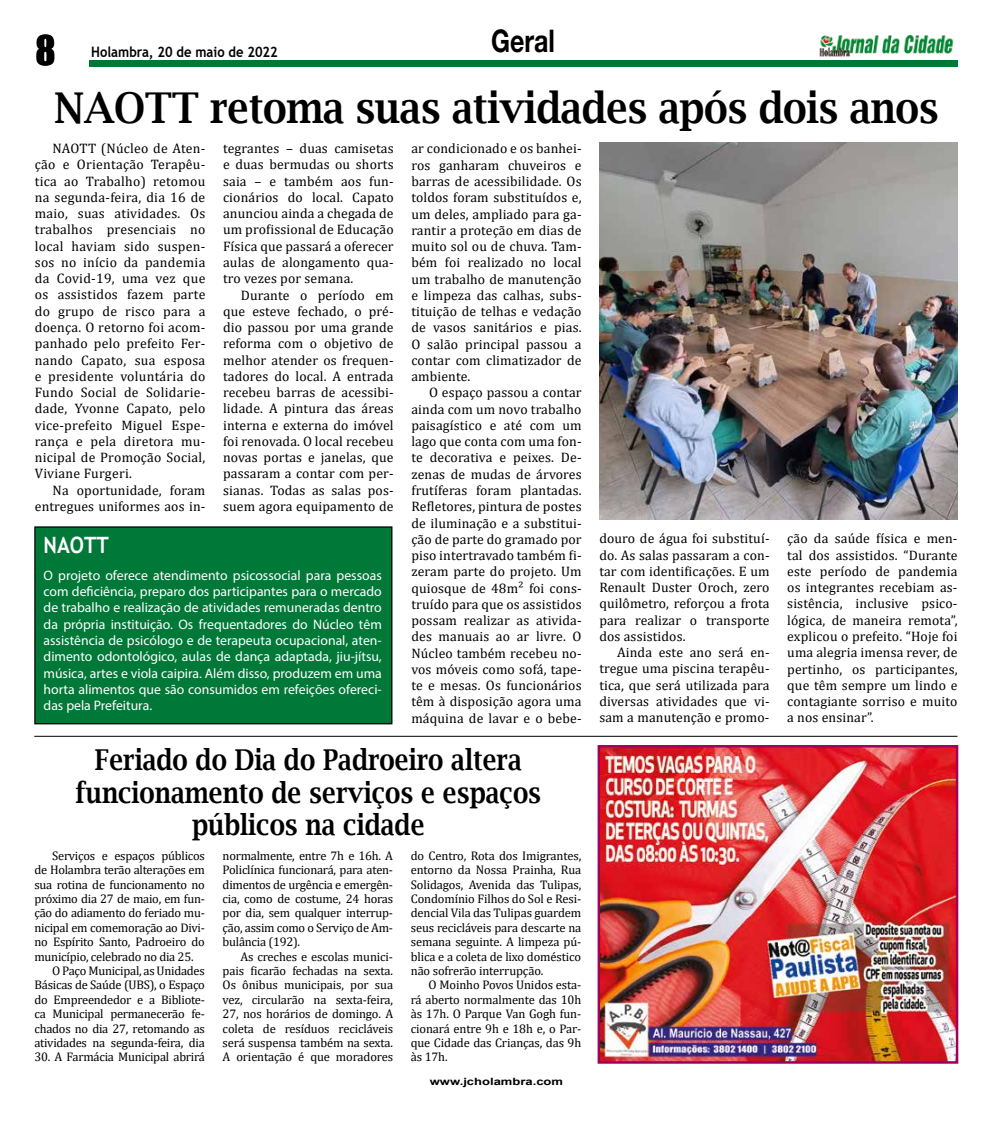
<style>
.page{position:relative;width:993px;height:1124px;background:#fff}
.page>*{position:absolute;margin:0;border:0;box-sizing:border-box;transform-origin:0 0}
.t1{font:600 42.5px "Lucida Bright";letter-spacing:-.01em;color:#000;scale:.9 1}
.t2{font:37.5px "Impact";color:#000}
.t3{font:700 31.25px "Helvetica Neue";color:#000;scale:.8 1}
.t4{font:600 28.75px/32.5px "Lucida Bright";color:#000;text-align:center;scale:.86 1}
.t5{font:700 22.5px "Trebuchet MS";color:#fff;scale:.9 1}
.t6{font:700 14.38px "Trebuchet MS";color:#000;scale:.9 1}
.t7{font:13.75px/16.2px "Cambria";letter-spacing:.01em;color:#000;text-align:justify}
.t8{font:13.75px/16.2px "Myriad Pro";color:#fff;text-align:justify}
.t9{font:12.5px/14.4px "Cambria";letter-spacing:-.02em;color:#000;text-align:justify}
.t10{font:700 10px "Arial";color:#000;scale:1.3 1}
</style>
<div class="page">
<div style="left:89px;top:60px;width:868px;height:7px;background:#007838"></div>
<img style="left:819px;top:35px;width:135px;height:22px">
<img style="left:599px;top:142px;width:358px;height:377px">
<div style="left:35px;top:527px;width:357px;height:196px;background:#007838"></div>
<div style="left:34px;top:526px;width:358px;height:198px;border:1px solid #000"></div>
<hr style="left:34px;top:735px;width:923px;height:1px;background:#000">
<img style="left:600px;top:748px;width:354px;height:312px">
<div style="left:597px;top:745px;width:360px;height:318px;border:2px solid #a00057"></div>
<h2 class="t2" style="left:35px;top:21px;width:22px">8</h2>
<p class="t6" style="left:91px;top:43px;width:209px">Holambra, 20 de maio de 2022</p>
<h3 class="t3" style="left:491px;top:22px;width:81px">Geral</h3>
<h1 class="t1" style="left:54px;top:83px;width:983px">NAOTT retoma suas atividades após dois anos</h1>
<p class="t7" style="left:35px;top:140px;width:172px;text-indent:18px">NAOTT (Núcleo de Aten&shy;ção e Orientação Terapêu&shy;tica ao Trabalho) retomou na segunda-feira, dia 16 de maio, suas atividades. Os trabalhos presenciais no local haviam sido suspen&shy;sos no início da pandemia da Covid-19, uma vez que os assistidos fazem parte do grupo de risco para a doença. O retorno foi acom&shy;panhado pelo prefeito Fer&shy;nando Capato, sua esposa e presidente voluntária do Fundo Social de Solidarie&shy;dade, Yvonne Capato, pelo vice-prefeito Miguel Espe&shy;rança e pela diretora mu&shy;nicipal de Promoção Social, Viviane Furgeri.</p>
<p class="t7" style="left:35px;top:481px;width:172px;text-align:right">Na oportunidade, foram entregues uniformes aos in-</p>
<h3 class="t5" style="left:44px;top:530px;width:74px">NAOTT</h3>
<p class="t7" style="left:223px;top:140px;width:172px">tegrantes – duas camisetas e duas bermudas ou shorts saia – e também aos fun&shy;cionários do local. Capato anunciou ainda a chegada de um profissional de Educação Física que passará a oferecer aulas de alongamento qua&shy;tro vezes por semana.</p>
<p class="t7" style="left:223px;top:286px;width:172px;text-indent:18px">Durante o período em que esteve fechado, o pré&shy;dio passou por uma grande reforma com o objetivo de melhor atender os frequen&shy;tadores do local. A entrada recebeu barras de acessibi&shy;lidade. A pintura das áreas interna e externa do imóvel foi renovada. O local recebeu novas portas e janelas, que passaram a contar com per&shy;sianas. Todas as salas pos&shy;suem agora equipamento de</p>
<p class="t8" style="left:44px;top:567px;width:339px">O projeto oferece atendimento psicossocial para pessoas com deficiência, preparo dos participantes para o mercado de trabalho e realização de atividades remuneradas dentro da própria instituição. Os frequentadores do Núcleo têm assistência de psicólogo e de terapeuta ocupacional, aten&shy;dimento odontológico, aulas de dança adaptada, jiu-jítsu, música, artes e viola caipira. Além disso, produzem em uma horta alimentos que são consumidos em refeições ofereci&shy;das pela Prefeitura.</p>
<p class="t7" style="left:411px;top:141px;width:172px">ar condicionado e os banhei&shy;ros ganharam chuveiros e barras de acessibilidade. Os toldos foram substituídos e, um deles, ampliado para ga&shy;rantir a proteção em dias de muito sol ou de chuva. Tam&shy;bém foi realizado no local um trabalho de manutenção e limpeza das calhas, subs&shy;tituição de telhas e vedação de vasos sanitários e pias.<br>O salão principal passou a contar com climatizador de ambiente.</p>
<p class="t7" style="left:411px;top:384px;width:172px;text-indent:18px">O espaço passou a contar ainda com um novo trabalho paisagístico e até com um lago que conta com uma fon&shy;te decorativa e peixes. De&shy;zenas de mudas de árvores frutíferas foram plantadas.<br>Refletores, pintura de postes de iluminação e a substitui&shy;ção de parte do gramado por piso intertravado também fi&shy;zeram parte do projeto. Um quiosque de 48m² foi cons&shy;truído para que os assistidos possam realizar as ativida&shy;des manuais ao ar livre. O Núcleo também recebeu no&shy;vos móveis como sofá, tape&shy;te e mesas. Os funcionários têm à disposição agora uma máquina de lavar e o bebe-</p>
<h3 class="t4" style="left:75px;top:743px;width:543px">Feriado do Dia do Padroeiro altera funcionamento de serviços e espaços públicos na cidade</h3>
<p class="t9" style="left:52px;top:848px;width:154px">Serviços e espaços públicos</p>
<p class="t9" style="left:34px;top:862px;width:172px">de Holambra terão alterações em</p>
<p class="t9" style="left:34px;top:877px;width:172px">sua rotina de funcionamento no</p>
<p class="t9" style="left:34px;top:891px;width:172px">próximo dia 27 de maio, em fun-</p>
<p class="t9" style="left:34px;top:905px;width:172px">ção do adiamento do feriado mu-</p>
<p class="t9" style="left:34px;top:920px;width:172px">nicipal em comemoração ao Divi-</p>
<p class="t9" style="left:34px;top:934px;width:172px">no Espírito Santo, Padroeiro do</p>
<p class="t9" style="left:34px;top:948px;width:160px">município, celebrado no dia 25.</p>
<p class="t9" style="left:52px;top:963px;width:154px">O Paço Municipal, as Unidades</p>
<p class="t9" style="left:34px;top:977px;width:172px">Básicas de Saúde (UBS), o Espaço</p>
<p class="t9" style="left:34px;top:992px;width:172px">do Empreendedor e a Bibliote-</p>
<p class="t9" style="left:34px;top:1006px;width:172px">ca Municipal permanecerão fe-</p>
<p class="t9" style="left:34px;top:1020px;width:172px">chados no dia 27, retomando as</p>
<p class="t9" style="left:34px;top:1035px;width:172px">atividades na segunda-feira, dia</p>
<p class="t9" style="left:34px;top:1049px;width:172px">30. A Farmácia Municipal abrirá</p>
<p class="t9" style="left:222px;top:848px;width:172px">normalmente, entre 7h e 16h. A Policlínica funcionará, para aten&shy;dimentos de urgência e emergên&shy;cia, como de costume, 24 horas por dia, sem qualquer interrup&shy;ção, assim como o Serviço de Am&shy;bulância (192).</p>
<p class="t9" style="left:222px;top:948px;width:172px;text-indent:18px">As creches e escolas munici&shy;pais ficarão fechadas na sexta.<br>Os ônibus municipais, por sua vez, circularão na sexta-feira, 27, nos horários de domingo. A coleta de resíduos recicláveis será suspensa também na sexta.<br>A orientação é que moradores</p>
<p class="t9" style="left:410px;top:848px;width:172px">do Centro, Rota dos Imigrantes, entorno da Nossa Prainha, Rua Solidagos, Avenida das Tulipas, Condomínio Filhos do Sol e Resi&shy;dencial Vila das Tulipas guardem seus recicláveis para descarte na semana seguinte. A limpeza pú&shy;blica e a coleta de lixo doméstico não sofrerão interrupção.</p>
<p class="t9" style="left:410px;top:977px;width:172px;text-indent:18px">O Moinho Povos Unidos esta&shy;rá aberto normalmente das 10h às 17h. O Parque Van Gogh fun&shy;cionará entre 9h e 18h e, o Par&shy;que Cidade das Crianças, das 9h às 17h.</p>
<p class="t10" style="left:429px;top:1074px;width:104px">www.jcholambra.com</p>
<p class="t7" style="left:599px;top:530px;width:172px">douro de água foi substituí&shy;do. As salas passaram a con&shy;tar com identificações. E um Renault Duster Oroch, zero quilômetro, reforçou a frota para realizar o transporte dos assistidos.</p>
<p class="t7" style="left:599px;top:644px;width:172px;text-indent:18px">Ainda este ano será en&shy;tregue uma piscina terapêu&shy;tica, que será utilizada para diversas atividades que vi&shy;sam a manutenção e promo-</p>
<p class="t7" style="left:787px;top:530px;width:172px">ção da saúde física e men&shy;tal dos assistidos. “Durante este período de pandemia os integrantes recebiam as&shy;sistência, inclusive psico&shy;lógica, de maneira remota”, explicou o prefeito. “Hoje foi uma alegria imensa rever, de pertinho, os participantes, que têm sempre um lindo e contagiante sorriso e muito a nos ensinar”.</p>
</div>
